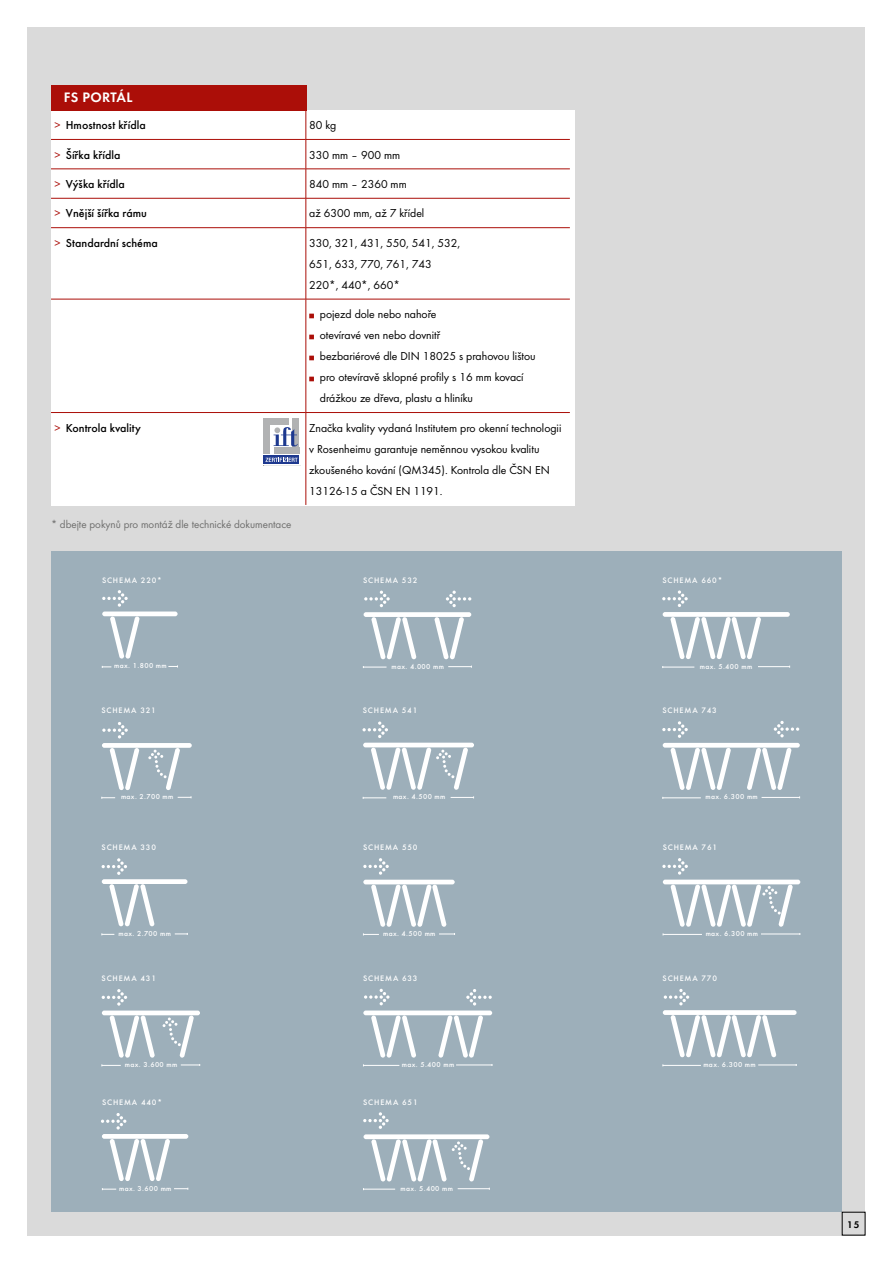
<style>
.page{position:relative;width:893px;height:1263px;background:#fff}
.page>*{position:absolute;margin:0;border:0;box-sizing:border-box;transform-origin:0 0}
.t1{font:14.25px "Futura Dem";color:#fff}
.t2{font:12px/21px "Futura Boo";color:#000}
.t3{font:500 12px "Futura";color:#000}
.t4{font:11.25px "Futura Boo";color:#6f6f6e}
.t5{font:10.05px "Futura Dem";color:#000}
.t6{font:500 8.25px "Futura";letter-spacing:.1em;color:#fff}
.t7{font:500 7.5px "Futura";letter-spacing:.05em;color:#fff}
.s1{font-family:"Futura Boo";font-weight:400;color:#ab0e08}
</style>
<div class="page">
<div style="left:28px;top:27px;width:837px;height:1208px;background:#dadada"></div>
<div style="left:51px;top:552px;width:791px;height:660px;background:#9dafba"></div>
<div style="left:102px;top:611px;width:76px;height:5px;background:#fff;border-radius:2px"></div>
<svg style="left:110px;top:616px;width:30px;height:43px"></svg>
<svg style="left:102px;top:590px;width:26px;height:17px"></svg>
<svg style="left:102px;top:666px;width:9px;height:2px"></svg>
<div style="left:102px;top:879px;width:85px;height:5px;background:#fff;border-radius:2px"></div>
<svg style="left:109px;top:884px;width:46px;height:42px"></svg>
<svg style="left:102px;top:858px;width:25px;height:17px"></svg>
<svg style="left:102px;top:933px;width:12px;height:2px"></svg>
<svg style="left:175px;top:933px;width:13px;height:2px"></svg>
<div style="left:102px;top:1134px;width:86px;height:5px;background:#fff;border-radius:2px"></div>
<svg style="left:110px;top:1139px;width:60px;height:42px"></svg>
<svg style="left:101px;top:1113px;width:25px;height:16px"></svg>
<svg style="left:102px;top:1188px;width:14px;height:2px"></svg>
<svg style="left:174px;top:1188px;width:15px;height:2px"></svg>
<hr style="left:363px;top:880px;width:92px;height:4px;background:#fff;border-radius:2px">
<svg style="left:371px;top:884px;width:76px;height:43px"></svg>
<svg style="left:363px;top:858px;width:26px;height:17px"></svg>
<svg style="left:363px;top:933px;width:16px;height:2px"></svg>
<svg style="left:439px;top:933px;width:16px;height:2px"></svg>
<div style="left:364px;top:612px;width:107px;height:5px;background:#fff;border-radius:2px"></div>
<svg style="left:371px;top:617px;width:45px;height:42px"></svg>
<svg style="left:434px;top:617px;width:30px;height:42px"></svg>
<svg style="left:364px;top:591px;width:26px;height:16px"></svg>
<svg style="left:446px;top:591px;width:25px;height:16px"></svg>
<svg style="left:363px;top:666px;width:24px;height:2px"></svg>
<svg style="left:448px;top:666px;width:24px;height:2px"></svg>
<hr style="left:363px;top:743px;width:111px;height:4px;background:#fff;border-radius:2px">
<svg style="left:362px;top:721px;width:26px;height:17px"></svg>
<svg style="left:371px;top:747px;width:97px;height:43px"></svg>
<svg style="left:363px;top:797px;width:23px;height:2px"></svg>
<svg style="left:451px;top:796px;width:23px;height:2px"></svg>
<div style="left:363px;top:1010px;width:129px;height:5px;background:#fff;border-radius:2px"></div>
<svg style="left:371px;top:1015px;width:45px;height:42px"></svg>
<svg style="left:438px;top:1015px;width:45px;height:42px"></svg>
<svg style="left:364px;top:989px;width:25px;height:16px"></svg>
<svg style="left:466px;top:989px;width:26px;height:16px"></svg>
<hr style="left:363px;top:1065px;width:36px;height:1px;background:#fff">
<hr style="left:456px;top:1065px;width:36px;height:1px;background:#fff">
<div style="left:663px;top:612px;width:127px;height:5px;background:#fff;border-radius:2px"></div>
<svg style="left:670px;top:617px;width:91px;height:42px"></svg>
<svg style="left:662px;top:590px;width:26px;height:17px"></svg>
<hr style="left:663px;top:667px;width:31px;height:1px;background:#fff">
<hr style="left:758px;top:666px;width:32px;height:1px;background:#fff">
<div style="left:663px;top:743px;width:137px;height:5px;background:#fff;border-radius:2px"></div>
<svg style="left:670px;top:748px;width:61px;height:42px"></svg>
<svg style="left:747px;top:748px;width:45px;height:42px"></svg>
<svg style="left:662px;top:721px;width:26px;height:17px"></svg>
<svg style="left:774px;top:721px;width:25px;height:16px"></svg>
<hr style="left:663px;top:797px;width:38px;height:1px;background:#fff">
<hr style="left:762px;top:797px;width:38px;height:1px;background:#fff">
<div style="left:663px;top:1010px;width:134px;height:5px;background:#fff;border-radius:2px"></div>
<svg style="left:670px;top:1015px;width:106px;height:42px"></svg>
<svg style="left:664px;top:989px;width:25px;height:16px"></svg>
<hr style="left:663px;top:1065px;width:38px;height:1px;background:#fff">
<hr style="left:758px;top:1065px;width:38px;height:1px;background:#fff">
<div style="left:51px;top:110px;width:523px;height:395px;background:#fff"></div>
<hr style="left:51px;top:139px;width:255px;height:1px;background:#ab0e08">
<hr style="left:306px;top:139px;width:264px;height:1px;background:#ab0e08">
<hr style="left:51px;top:169px;width:255px;height:1px;background:#ab0e08">
<hr style="left:306px;top:169px;width:264px;height:1px;background:#ab0e08">
<hr style="left:51px;top:198px;width:255px;height:1px;background:#ab0e08">
<hr style="left:306px;top:198px;width:264px;height:1px;background:#ab0e08">
<svg style="left:306px;top:110px;width:1px;height:117px"></svg>
<hr style="left:51px;top:227px;width:255px;height:1px;background:#ab0e08">
<hr style="left:306px;top:227px;width:264px;height:1px;background:#ab0e08">
<hr style="left:306px;top:228px;width:1px;height:71px;background:#ab0e08">
<hr style="left:51px;top:299px;width:255px;height:1px;background:#ab0e08">
<hr style="left:306px;top:299px;width:264px;height:1px;background:#ab0e08">
<hr style="left:306px;top:299px;width:1px;height:113px;background:#ab0e08">
<hr style="left:51px;top:412px;width:255px;height:1px;background:#ab0e08">
<hr style="left:306px;top:412px;width:264px;height:1px;background:#ab0e08">
<hr style="left:306px;top:413px;width:1px;height:92px;background:#ab0e08">
<svg style="left:309px;top:314px;width:5px;height:4px"></svg>
<svg style="left:309px;top:335px;width:5px;height:4px"></svg>
<svg style="left:309px;top:356px;width:5px;height:4px"></svg>
<svg style="left:309px;top:377px;width:5px;height:4px"></svg>
<div style="left:51px;top:85px;width:255px;height:26px;background:#ab0e08"></div>
<div style="left:102px;top:743px;width:90px;height:5px;background:#fff;border-radius:2px"></div>
<svg style="left:110px;top:748px;width:29px;height:42px"></svg>
<svg style="left:102px;top:722px;width:26px;height:16px"></svg>
<svg style="left:102px;top:797px;width:13px;height:2px"></svg>
<svg style="left:178px;top:796px;width:14px;height:2px"></svg>
<svg style="left:148px;top:748px;width:32px;height:42px"></svg>
<div style="left:102px;top:1010px;width:98px;height:5px;background:#fff;border-radius:2px"></div>
<svg style="left:109px;top:1015px;width:46px;height:42px"></svg>
<svg style="left:102px;top:989px;width:25px;height:17px"></svg>
<svg style="left:102px;top:1064px;width:19px;height:2px"></svg>
<svg style="left:181px;top:1064px;width:19px;height:2px"></svg>
<svg style="left:163px;top:1015px;width:31px;height:42px"></svg>
<div style="left:364px;top:1134px;width:125px;height:5px;background:#fff;border-radius:2px"></div>
<svg style="left:363px;top:1112px;width:26px;height:17px"></svg>
<hr style="left:363px;top:1189px;width:32px;height:1px;background:#fff">
<hr style="left:458px;top:1188px;width:31px;height:1px;background:#fff">
<svg style="left:371px;top:1139px;width:112px;height:42px"></svg>
<hr style="left:663px;top:880px;width:137px;height:4px;background:#fff;border-radius:2px">
<svg style="left:662px;top:858px;width:26px;height:17px"></svg>
<hr style="left:663px;top:934px;width:39px;height:1px;background:#fff">
<hr style="left:761px;top:934px;width:39px;height:1px;background:#fff">
<svg style="left:670px;top:884px;width:123px;height:43px"></svg>
<svg style="left:263px;top:418px;width:37px;height:46px"></svg>
<p class="t1" style="left:64px;top:86px;width:70px">FS PORTÁL</p>
<p class="t3" style="left:54px;top:118px;width:93px"><span class="s1">&gt;</span> Hmostnost křídla</p>
<p class="t2" style="left:309px;top:115px;width:29px">80 kg</p>
<p class="t3" style="left:54px;top:148px;width:68px"><span class="s1">&gt;</span> Šířka křídla</p>
<p class="t2" style="left:309px;top:144px;width:92px">330 mm – 900 mm</p>
<p class="t3" style="left:54px;top:177px;width:72px"><span class="s1">&gt;</span> Výška křídla</p>
<p class="t2" style="left:309px;top:173px;width:99px">840 mm – 2360 mm</p>
<p class="t3" style="left:54px;top:206px;width:94px"><span class="s1">&gt;</span> Vnější šířka rámu</p>
<p class="t2" style="left:309px;top:203px;width:117px">až 6300 mm, až 7 křídel</p>
<p class="t3" style="left:54px;top:236px;width:105px"><span class="s1">&gt;</span> Standardní schéma</p>
<p class="t2" style="left:309px;top:232px;width:152px">330, 321, 431, 550, 541, 532,<br>651, 633, 770, 761, 743<br>220*, 440*, 660*</p>
<p class="t2" style="left:320px;top:304px;width:217px">pojezd dole nebo nahoře<br>otevíravé ven nebo dovnitř<br>bezbariérové dle DIN 18025 s prahovou lištou pro otevíravě sklopné profily s 16 mm kovací drážkou ze dřeva, plastu a hliníku</p>
<p class="t3" style="left:54px;top:421px;width:88px"><span class="s1">&gt;</span> Kontrola kvality</p>
<p class="t2" style="left:309px;top:417px;width:254px">Značka kvality vydaná Institutem pro okenní technologii v Rosenheimu garantuje neměnnou vysokou kvalitu zkoušeného kování (QM345). Kontrola dle ČSN EN 13126-15 a ČSN EN 1191.</p>
<p class="t4" style="left:51px;top:518px;width:242px">* dbejte pokynů pro montáž dle technické dokumentace</p>
<p class="t6" style="left:102px;top:575px;width:61px">Sch ema 220*</p>
<p class="t6" style="left:363px;top:575px;width:56px">Sch ema 532</p>
<p class="t7" style="left:114px;top:661px;width:54px">max. 1.800 mm</p>
<p class="t6" style="left:102px;top:706px;width:56px">Sch ema 321</p>
<p class="t7" style="left:392px;top:662px;width:54px">max. 4.000 mm</p>
<p class="t6" style="left:363px;top:706px;width:56px">Sch ema 541</p>
<p class="t7" style="left:121px;top:792px;width:54px">max. 2.700 mm</p>
<p class="t7" style="left:393px;top:792px;width:54px">max. 4.500 mm</p>
<p class="t6" style="left:102px;top:842px;width:56px">Sch ema 330</p>
<p class="t6" style="left:363px;top:842px;width:56px">Sch ema 550</p>
<p class="t7" style="left:119px;top:929px;width:54px">max. 2.700 mm</p>
<p class="t7" style="left:383px;top:929px;width:54px">max. 4.500 mm</p>
<p class="t6" style="left:102px;top:973px;width:56px">Sch ema 431</p>
<p class="t6" style="left:363px;top:973px;width:56px">Sch ema 633</p>
<p class="t7" style="left:125px;top:1060px;width:54px">max. 3.600 mm</p>
<p class="t7" style="left:402px;top:1060px;width:54px">max. 5.400 mm</p>
<p class="t6" style="left:102px;top:1097px;width:61px">Sch ema 440*</p>
<p class="t6" style="left:363px;top:1097px;width:56px">Sch ema 651</p>
<p class="t7" style="left:119px;top:1184px;width:54px">max. 3.600 mm</p>
<p class="t7" style="left:401px;top:1184px;width:54px">max. 5.400 mm</p>
<p class="t6" style="left:662px;top:575px;width:61px">Sch ema 660*</p>
<p class="t7" style="left:700px;top:662px;width:54px">max. 5.400 mm</p>
<p class="t6" style="left:663px;top:706px;width:56px">Sch ema 743</p>
<p class="t7" style="left:705px;top:792px;width:54px">max. 6.300 mm</p>
<p class="t6" style="left:663px;top:842px;width:56px">Sch ema 761</p>
<p class="t7" style="left:706px;top:929px;width:54px">max. 6.300 mm</p>
<p class="t6" style="left:663px;top:973px;width:56px">Sch ema 770</p>
<p class="t7" style="left:703px;top:1060px;width:54px">max. 6.300 mm</p>
<p class="t5" style="left:847px;top:1217px;width:14px">15</p>
</div>
